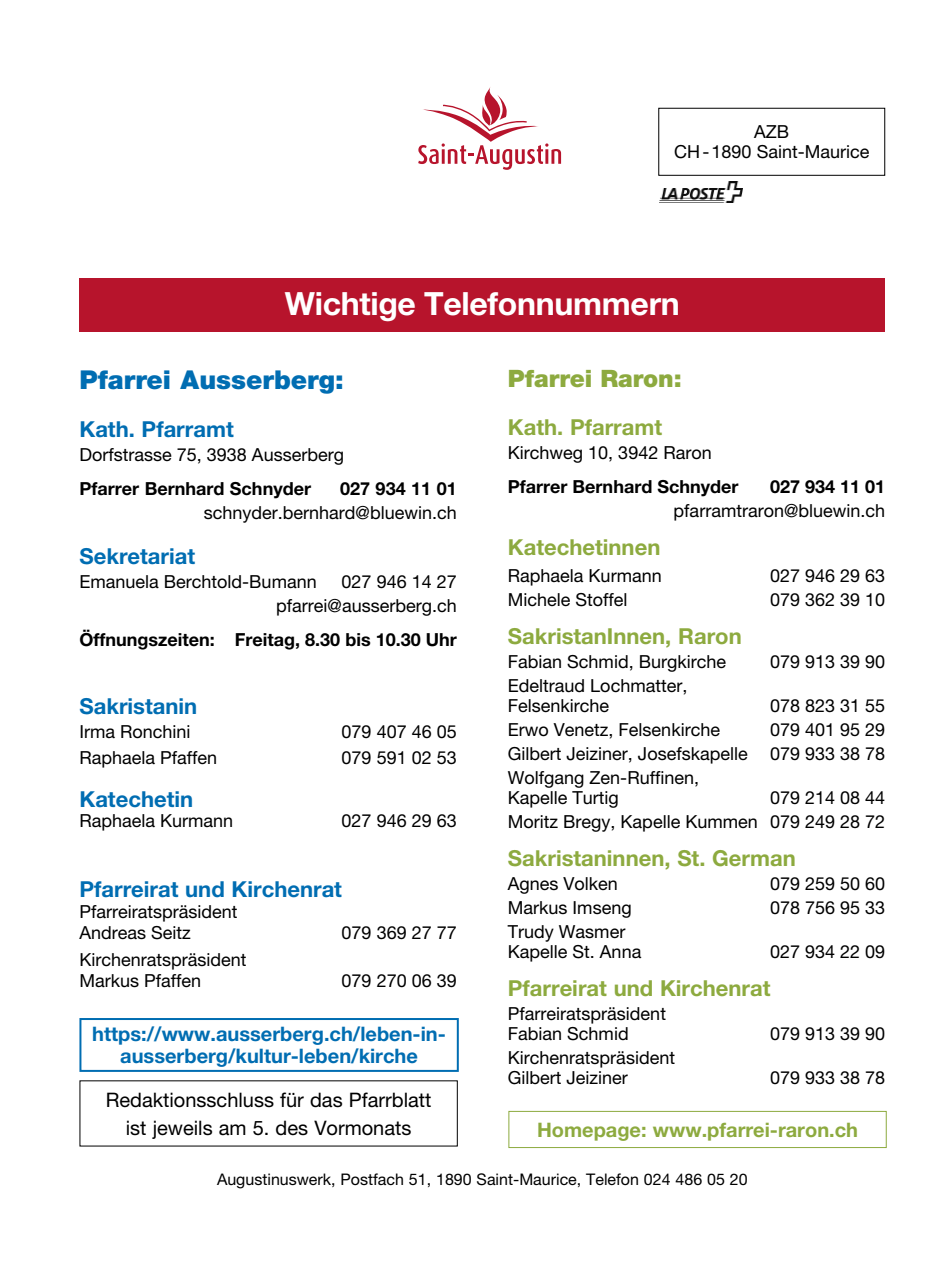
<style>
.page{position:relative;width:942px;height:1276px;background:#fff}
.page>*{position:absolute;margin:0;border:0;box-sizing:border-box;transform-origin:0 0}
.t1{font:700 32px "Helvetica Neue LT Pro";letter-spacing:-.01em;color:#fff}
.t2{font:900 26px "Helvetica Neue LT Pro";color:#006db2}
.t3{font:900 24px "Helvetica Neue LT Pro";color:#8daa3f}
.t4{font:700 22px "Helvetica Neue LT Pro";color:#8daa3f}
.t5{font:700 22px "Helvetica Neue LT Pro";color:#006db2}
.t6{font:700 20px/22px "Helvetica Neue LT Pro";color:#006db2;text-align:center}
.t7{font:20px/28px "Helvetica Neue LT Pro";color:#000;text-align:center}
.t8{font:700 20px "Helvetica Neue LT Pro";color:#8daa3f}
.t9{font:18px/20px "Helvetica Neue LT Pro";color:#000}
.t10{font:700 18px "Helvetica Neue LT Pro";color:#000}
.t11{font:16px "Helvetica Neue LT Pro";color:#000}
</style>
<div class="page">
<svg style="left:418px;top:87px;width:143px;height:83px"></svg>
<div style="left:658px;top:108px;width:226px;height:68px;border:1px solid #000"></div>
<img style="left:659px;top:182px;width:83px;height:21px">
<div style="left:508px;top:1111px;width:378px;height:37px;border:1px solid #8daa3f"></div>
<div style="left:79px;top:1018px;width:379px;height:54px;border:2px solid #006db2"></div>
<div style="left:79px;top:278px;width:805px;height:54px;background:#b7142c"></div>
<p class="t9" style="left:673px;top:122px;width:197px;text-align:center">AZB<br>CH-1890 Saint-Maurice</p>
<h1 class="t1" style="left:285px;top:284px;width:396px">Wichtige Telefonnummern</h1>
<h2 class="t2" style="left:79px;top:364px;width:266px">Pfarrei Ausserberg:</h2>
<p class="t5" style="left:79px;top:415px;width:156px">Kath. Pfarramt</p>
<p class="t9" style="left:79px;top:444px;width:266px">Dorfstrasse 75, 3938 Ausserberg</p>
<p class="t10" style="left:79px;top:477px;width:233px">Pfarrer Bernhard Schnyder</p>
<p class="t10" style="left:340px;top:477px;width:118px">027 934 11 01</p>
<p class="t9" style="left:204px;top:502px;width:254px">schnyder.bernhard@bluewin.ch</p>
<p class="t5" style="left:79px;top:543px;width:117px">Sekretariat</p>
<p class="t9" style="left:79px;top:572px;width:239px">Emanuela Berchtold-Bumann</p>
<p class="t9" style="left:276px;top:570px;width:182px;line-height:24px;text-align:right">027 946 14 27 pfarrei@ausserberg.ch</p>
<p class="t10" style="left:79px;top:629px;width:379px">Öffnungszeiten: Freitag, 8.30 bis 10.30 Uhr</p>
<p class="t5" style="left:79px;top:692px;width:119px">Sakristanin</p>
<p class="t9" style="left:79px;top:721px;width:113px">Irma Ronchini</p>
<p class="t9" style="left:341px;top:721px;width:117px">079 407 46 05</p>
<p class="t9" style="left:79px;top:747px;width:139px">Raphaela Pfaffen</p>
<p class="t9" style="left:341px;top:747px;width:117px">079 591 02 53</p>
<p class="t5" style="left:79px;top:786px;width:115px">Katechetin</p>
<p class="t9" style="left:79px;top:811px;width:155px">Raphaela Kurmann</p>
<p class="t9" style="left:341px;top:811px;width:117px">027 946 29 63</p>
<p class="t5" style="left:79px;top:875px;width:264px">Pfarreirat und Kirchenrat</p>
<p class="t9" style="left:79px;top:901px;width:159px;line-height:21px">Pfarreiratspräsident<br>Andreas Seitz</p>
<p class="t9" style="left:341px;top:922px;width:117px">079 369 27 77</p>
<p class="t9" style="left:79px;top:948px;width:169px;line-height:21px">Kirchenratspräsident<br>Markus Pfaffen</p>
<p class="t9" style="left:341px;top:970px;width:117px">079 270 06 39</p>
<p class="t6" style="left:92px;top:1022px;width:355px">https://www.ausserberg.ch/leben-in&shy;ausserberg/kultur-leben/kirche</p>
<p class="t7" style="left:106px;top:1085px;width:327px">Redaktionsschluss für das Pfarrblatt ist jeweils am 5. des Vormonats</p>
<h3 class="t3" style="left:507px;top:364px;width:175px">Pfarrei Raron:</h3>
<p class="t4" style="left:507px;top:414px;width:156px">Kath. Pfarramt</p>
<p class="t9" style="left:507px;top:442px;width:205px">Kirchweg 10, 3942 Raron</p>
<p class="t10" style="left:507px;top:476px;width:232px">Pfarrer Bernhard Schnyder</p>
<p class="t10" style="left:769px;top:476px;width:117px">027 934 11 01</p>
<p class="t9" style="left:673px;top:500px;width:213px">pfarramtraron@bluewin.ch</p>
<p class="t4" style="left:507px;top:534px;width:154px">Katechetinnen</p>
<p class="t9" style="left:507px;top:565px;width:155px">Raphaela Kurmann</p>
<p class="t9" style="left:769px;top:565px;width:117px">027 946 29 63</p>
<p class="t9" style="left:507px;top:589px;width:121px">Michele Stoffel</p>
<p class="t9" style="left:769px;top:589px;width:117px">079 362 39 10</p>
<p class="t4" style="left:507px;top:622px;width:235px">SakristanInnen, Raron</p>
<p class="t9" style="left:507px;top:651px;width:220px">Fabian Schmid, Burgkirche</p>
<p class="t9" style="left:769px;top:651px;width:117px">079 913 39 90</p>
<p class="t9" style="left:507px;top:675px;width:181px">Edeltraud Lochmatter,<br>Felsenkirche</p>
<p class="t9" style="left:769px;top:695px;width:117px">078 823 31 55</p>
<p class="t9" style="left:507px;top:719px;width:213px">Erwo Venetz, Felsenkirche</p>
<p class="t9" style="left:507px;top:717px;width:379px;line-height:24px;text-align:justify;text-indent:262px">079 401 95 29<br>Gilbert Jeiziner, Josefskapelle 079 933 38 78<br>Wolfgang Zen-Ruffinen,</p>
<p class="t9" style="left:507px;top:787px;width:113px">Kapelle Turtig</p>
<p class="t9" style="left:507px;top:785px;width:379px;line-height:24px;text-align:right">079 214 08 44<br>Moritz Bregy, Kapelle Kummen 079 249 28 72</p>
<p class="t4" style="left:507px;top:844px;width:289px">Sakristaninnen, St. German</p>
<p class="t9" style="left:507px;top:873px;width:112px">Agnes Volken</p>
<p class="t9" style="left:769px;top:873px;width:117px">079 259 50 60</p>
<p class="t9" style="left:507px;top:897px;width:125px">Markus Imseng</p>
<p class="t9" style="left:769px;top:897px;width:117px">078 756 95 33</p>
<p class="t9" style="left:507px;top:921px;width:135px">Trudy Wasmer<br>Kapelle St. Anna</p>
<p class="t9" style="left:769px;top:941px;width:117px">027 934 22 09</p>
<p class="t4" style="left:507px;top:974px;width:264px">Pfarreirat und Kirchenrat</p>
<p class="t9" style="left:507px;top:1003px;width:159px">Pfarreiratspräsident<br>Fabian Schmid</p>
<p class="t9" style="left:769px;top:1023px;width:117px">079 913 39 90</p>
<p class="t9" style="left:507px;top:1047px;width:169px">Kirchenratspräsident<br>Gilbert Jeiziner</p>
<p class="t9" style="left:769px;top:1067px;width:117px">079 933 38 78</p>
<p class="t8" style="left:536px;top:1117px;width:322px">Homepage: www.pfarrei-raron.ch</p>
<p class="t11" style="left:217px;top:1170px;width:532px">Augustinuswerk, Postfach 51, 1890 Saint-Maurice, Telefon 024 486 05 20</p>
</div>
